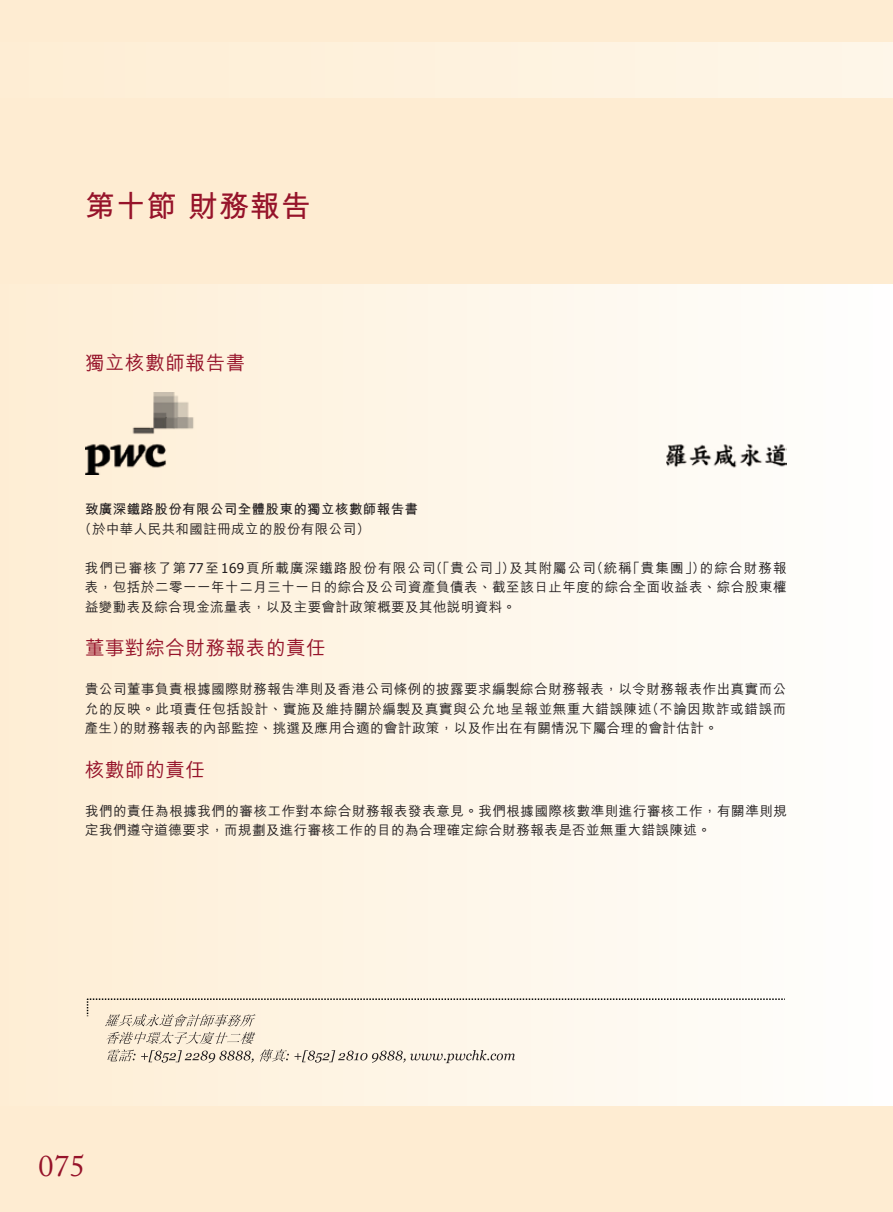
<style>
.page{position:relative;width:893px;height:1212px;background:#feecd2}
.page>*{position:absolute;margin:0;border:0;box-sizing:border-box;transform-origin:0 0}
.t1{font:700 30px "M Hei HK";letter-spacing:.03em;color:#96132a}
.t2{font:30px "Adobe Caslon";color:#96132a}
.t3{font:500 19.5px "M Hei HK";letter-spacing:.03em;color:#96132a}
.t4{font:500 13.5px/19.5px "M Hei HK";letter-spacing:.03em;color:#231f20;text-align:justify}
.t5{font:700 13.5px "M Hei HK";letter-spacing:.03em;color:#231f20}
.s1{font-family:"Tahoma";font-weight:400}
</style>
<div class="page">
<div style="left:0;top:285px;width:893px;height:821px;background:linear-gradient(to right,#feedd3,#fefefe)"></div>
<div style="left:0;top:43px;width:893px;height:55px;background:#fef2de"></div>
<img style="left:85px;top:392px;width:702px;height:82px">
<svg style="left:106px;top:1032px;width:409px;height:31px"></svg>
<svg style="left:86px;top:998px;width:700px;height:28px"></svg>
<h1 class="t1" style="left:85px;top:184px;width:227px">第十節財務報告</h1>
<h2 class="t3" style="left:85px;top:349px;width:162px">獨立核數師報告書</h2>
<p class="t5" style="left:85px;top:499px;width:335px">致廣深鐵路股份有限公司全體股東的獨立核數師報告書</p>
<p class="t4" style="left:78px;top:518px;width:293px">（於中華人民共和國註冊成立的股份有限公司）</p>
<p class="t4" style="left:85px;top:557px;width:703px">我們已審核了第<span class="s1">77</span>至<span class="s1">169</span>頁所載廣深鐵路股份有限公司（「貴公司」）及其附屬公司（統稱「貴集團」）的綜合財務報表，包括於二零一一年十二月三十一日的綜合及公司資產負債表、截至該日止年度的綜合全面收益表、綜合股東權益變動表及綜合現金流量表，以及主要會計政策概要及其他說明資料。</p>
<h2 class="t3" style="left:85px;top:634px;width:242px">董事對綜合財務報表的責任</h2>
<p class="t4" style="left:85px;top:678px;width:703px">貴公司董事負責根據國際財務報告準則及香港公司條例的披露要求編製綜合財務報表，以令財務報表作出真實而公允的反映。此項責任包括設計、實施及維持關於編製及真實與公允地呈報並無重大錯誤陳述（不論因欺詐或錯誤而產生）的財務報表的內部監控、挑選及應用合適的會計政策，以及作出在有關情況下屬合理的會計估計。</p>
<h2 class="t3" style="left:85px;top:755px;width:122px">核數師的責任</h2>
<p class="t4" style="left:85px;top:800px;width:703px">我們的責任為根據我們的審核工作對本綜合財務報表發表意見。我們根據國際核數準則進行審核工作，有關準則規定我們遵守道德要求，而規劃及進行審核工作的目的為合理確定綜合財務報表是否並無重大錯誤陳述。</p>
<h1 class="t2" style="left:39px;top:1148px;width:48px">075</h1>
</div>
